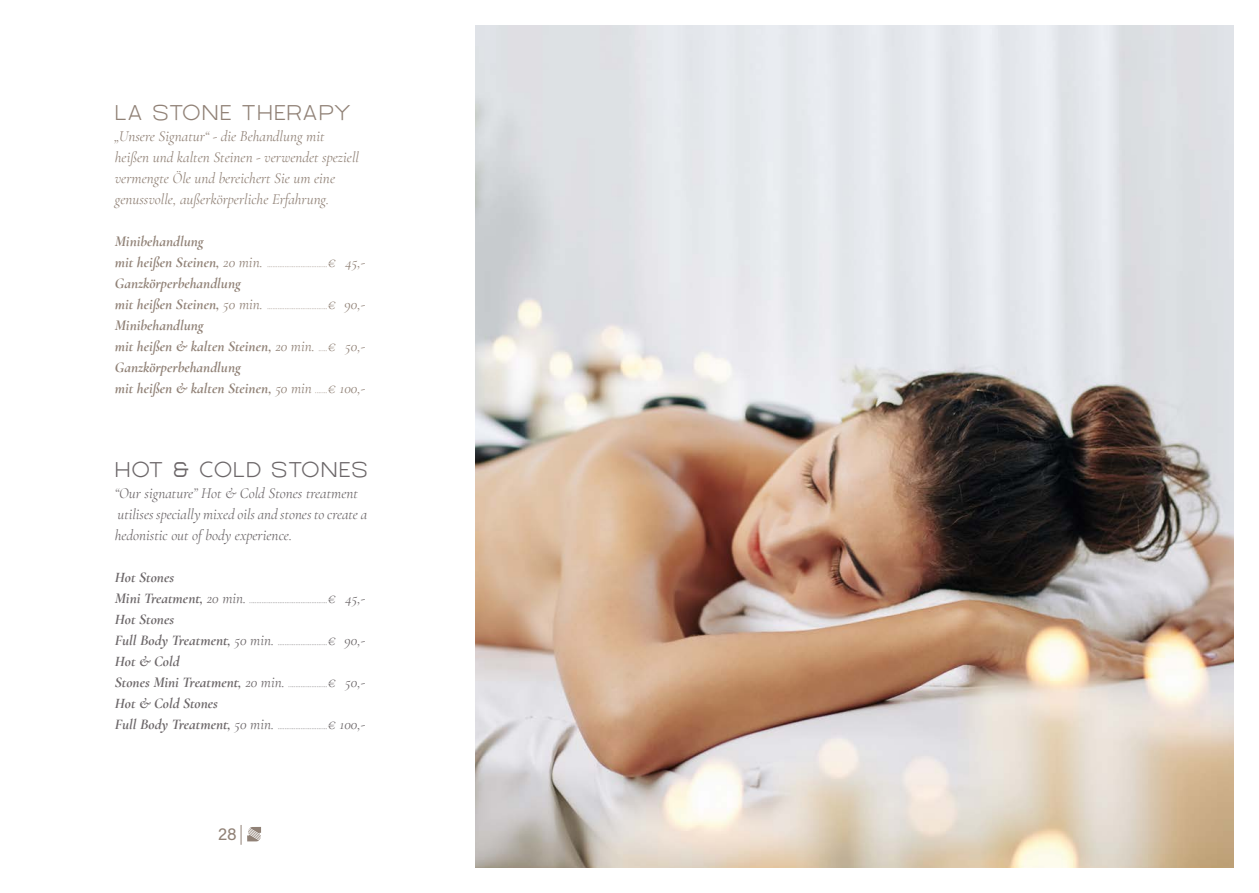
<style>
.page{position:relative;width:1259px;height:893px;background:#fff}
.page>*{position:absolute;margin:0;border:0;box-sizing:border-box;transform-origin:0 0}
.t1{font:300 18px "Barques";letter-spacing:.075em;color:#908176;scale:.95 1}
.t2{font:300 18px "Barques";letter-spacing:.065em;color:#6c6769;scale:.95 1}
.t3{font:17.55px "Acumin Pro";color:#908176}
.Roscher_A-Z_Überschr{font:italic 700 15px "Cormorant";color:#908176}
.Roscher_A-Z_Überschr-2{font:italic 15px/21px "Cormorant";color:#908176}
.Roscher_A-Z_Überschr-3{font:italic 15px "Cormorant";color:#6c6769}
.Roscher_A-Z_Überschr-4{font:italic 700 15px "Cormorant";color:#6c6769}
.Roscher_A-Z_Überschr-5{font:italic 9px "Cormorant";color:#6c6769}
.Roscher_A-Z_Überschr-6{font:italic 9px "Cormorant";color:#908176}
.s1{font-weight:700;font-size:15px}
.s2{font-size:15px}
.s3{font-size:15.15px}
.s4{font-weight:400}
.s5{font-weight:400;font-size:9px}
.s6{font-weight:400;font-size:15.15px}
</style>
<div class="page">
<img style="left:475px;top:26px;width:758px;height:841px">
<svg style="left:241px;top:825px;width:20px;height:20px"></svg>
<p class="t1" style="left:115px;top:101px;width:250px">LA STONE THERAPY</p>
<p class="Roscher_A-Z_Überschr-2" style="left:115px;top:126px;width:211px">„Unsere Signatur“ - die Behandlung mit</p>
<p class="Roscher_A-Z_Überschr-2" style="left:115px;top:147px;width:246px">heißen und kalten Steinen - verwendet speziell vermengte Öle und bereichert Sie um eine genussvolle, außerkörperliche Erfahrung.</p>
<p class="Roscher_A-Z_Überschr" style="left:115px;top:232px;width:90px">Minibehandlung</p>
<p class="Roscher_A-Z_Überschr-6" style="left:115px;top:259px;width:252px"><span class="s1">mit heißen Steinen,</span> <span class="s2">20 min.</span> ..................................<span class="s3">€</span> <span class="s2">45,-</span></p>
<p class="Roscher_A-Z_Überschr" style="left:115px;top:274px;width:128px">Ganzkörperbehandlung</p>
<p class="Roscher_A-Z_Überschr-6" style="left:115px;top:301px;width:252px"><span class="s1">mit heißen Steinen,</span> <span class="s2">50 min.</span> ..................................<span class="s3">€</span> <span class="s2">90,-</span></p>
<p class="Roscher_A-Z_Überschr" style="left:115px;top:316px;width:90px">Minibehandlung</p>
<p class="Roscher_A-Z_Überschr" style="left:115px;top:337px;width:252px">mit heißen &amp; kalten Steinen, <span class="s4">20 min.</span> <span class="s5">.....</span><span class="s6">€</span> <span class="s4">50,-</span></p>
<p class="Roscher_A-Z_Überschr" style="left:115px;top:358px;width:128px">Ganzkörperbehandlung</p>
<p class="Roscher_A-Z_Überschr" style="left:115px;top:379px;width:252px">mit heißen &amp; kalten Steinen, <span class="s4">50 min</span> <span class="s5">.......</span><span class="s6">€</span> <span class="s4">100,-</span></p>
<p class="t2" style="left:115px;top:459px;width:267px">HOT &amp; COLD STONES</p>
<p class="Roscher_A-Z_Überschr-3" style="left:115px;top:485px;width:245px">“Our signature” Hot &amp; Cold Stones treatment</p>
<p class="Roscher_A-Z_Überschr-3" style="left:118px;top:506px;width:251px">utilises specially mixed oils and stones to create a</p>
<p class="Roscher_A-Z_Überschr-3" style="left:115px;top:527px;width:179px">hedonistic out of body experience.</p>
<p class="Roscher_A-Z_Überschr-4" style="left:115px;top:568px;width:61px">Hot Stones</p>
<p class="Roscher_A-Z_Überschr-5" style="left:115px;top:595px;width:252px"><span class="s1">Mini Treatment,</span> <span class="s2">20 min.</span> ............................................<span class="s3">€</span> <span class="s2">45,-</span></p>
<p class="Roscher_A-Z_Überschr-4" style="left:115px;top:610px;width:61px">Hot Stones</p>
<p class="Roscher_A-Z_Überschr-5" style="left:115px;top:637px;width:252px"><span class="s1">Full Body Treatment,</span> <span class="s2">50 min.</span> ............................<span class="s3">€</span> <span class="s2">90,-</span></p>
<p class="Roscher_A-Z_Überschr-4" style="left:115px;top:652px;width:66px">Hot &amp; Cold</p>
<p class="Roscher_A-Z_Überschr-5" style="left:115px;top:679px;width:252px"><span class="s1">Stones Mini Treatment,</span> <span class="s2">20 min.</span> ......................<span class="s3">€</span> <span class="s2">50,-</span></p>
<p class="Roscher_A-Z_Überschr-4" style="left:115px;top:694px;width:105px">Hot &amp; Cold Stones</p>
<p class="Roscher_A-Z_Überschr-5" style="left:115px;top:721px;width:252px"><span class="s1">Full Body Treatment,</span> <span class="s2">50 min.</span> ............................<span class="s3">€</span> <span class="s2">100,-</span></p>
<p class="t3" style="left:218px;top:821px;width:20px">28</p>
</div>
